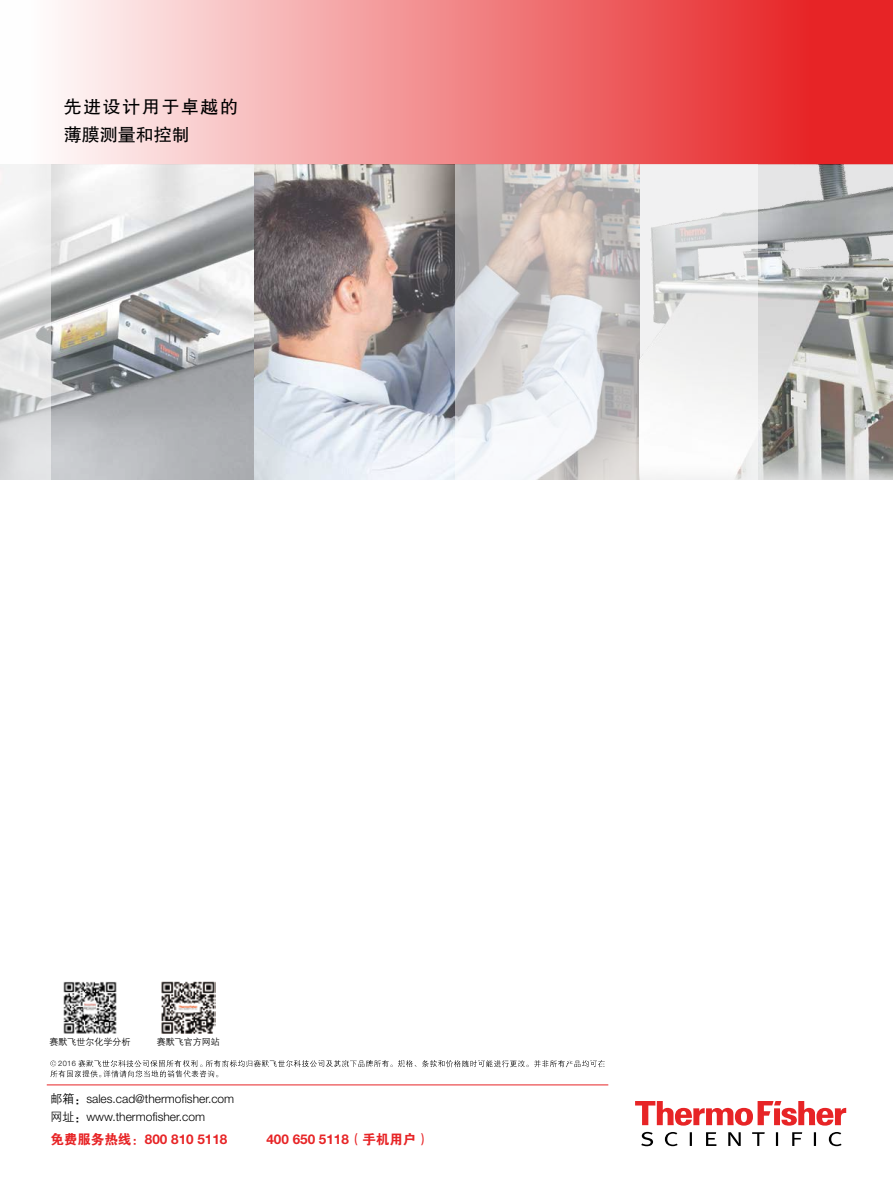
<style>
.page{position:relative;width:893px;height:1191px;background:#fff}
.page>*{position:absolute;margin:0;border:0;box-sizing:border-box;transform-origin:0 0}
.t1{font:18px/27.6px "FZHTJW GB1 0";letter-spacing:.085em;color:#000}
.t2{font:700 13.5px "Helvetica Neue LT Std";color:#e72426}
.t3{font:300 12px/18px "Helvetica Neue LT Std";color:#000}
.t4{font:9px "FZZDXJW GB1 0";color:#000}
.t5{font:300 7.5px "Helvetica Neue LT Std";color:#000}
.s1{font-family:"FZZDXJW GB1 0";font-weight:400}
.s2{font-family:"FZDHTJW GB1 0";font-weight:400}
</style>
<div class="page">
<div style="left:0;top:0;width:893px;height:165px;background:linear-gradient(to right,#fff,#e51214)"></div>
<img style="left:51px;top:165px;width:404px;height:314px">
<svg style="left:758px;top:165px;width:135px;height:314px;background:#b5b5b3"></svg>
<svg style="left:455px;top:165px;width:303px;height:314px"></svg>
<svg style="left:0;top:165px;width:51px;height:314px"></svg>
<hr style="left:47px;top:1084px;width:561px;height:1px;background:#e72426">
<svg style="left:50px;top:1060px;width:555px;height:17px"></svg>
<img style="left:161px;top:981px;width:54px;height:53px">
<img style="left:63px;top:982px;width:54px;height:52px">
<svg style="left:635px;top:1101px;width:211px;height:24px"></svg>
<svg style="left:641px;top:1131px;width:201px;height:15px"></svg>
<h1 class="t1" style="left:64px;top:93px;width:176px">先进设计用于卓越的薄膜测量和控制</h1>
<p class="t4" style="left:50px;top:1037px;width:82px">赛默飞世尔化学分析</p>
<p class="t4" style="left:157px;top:1037px;width:64px">赛默飞官方网站</p>
<p class="t5" style="left:58px;top:1058px;width:19px">2016</p>
<p class="t3" style="left:50px;top:1089px;width:185px"><span class="s1">邮箱：</span>sales.cad@thermofisher.com<span class="s1">网址：</span>www.thermofisher.com</p>
<p class="t2" style="left:50px;top:1131px;width:179px"><span class="s2">免费服务热线：</span>800 810 5118</p>
<p class="t2" style="left:266px;top:1131px;width:165px">400 650 5118<span class="s2">（手机用户）</span></p>
</div>
